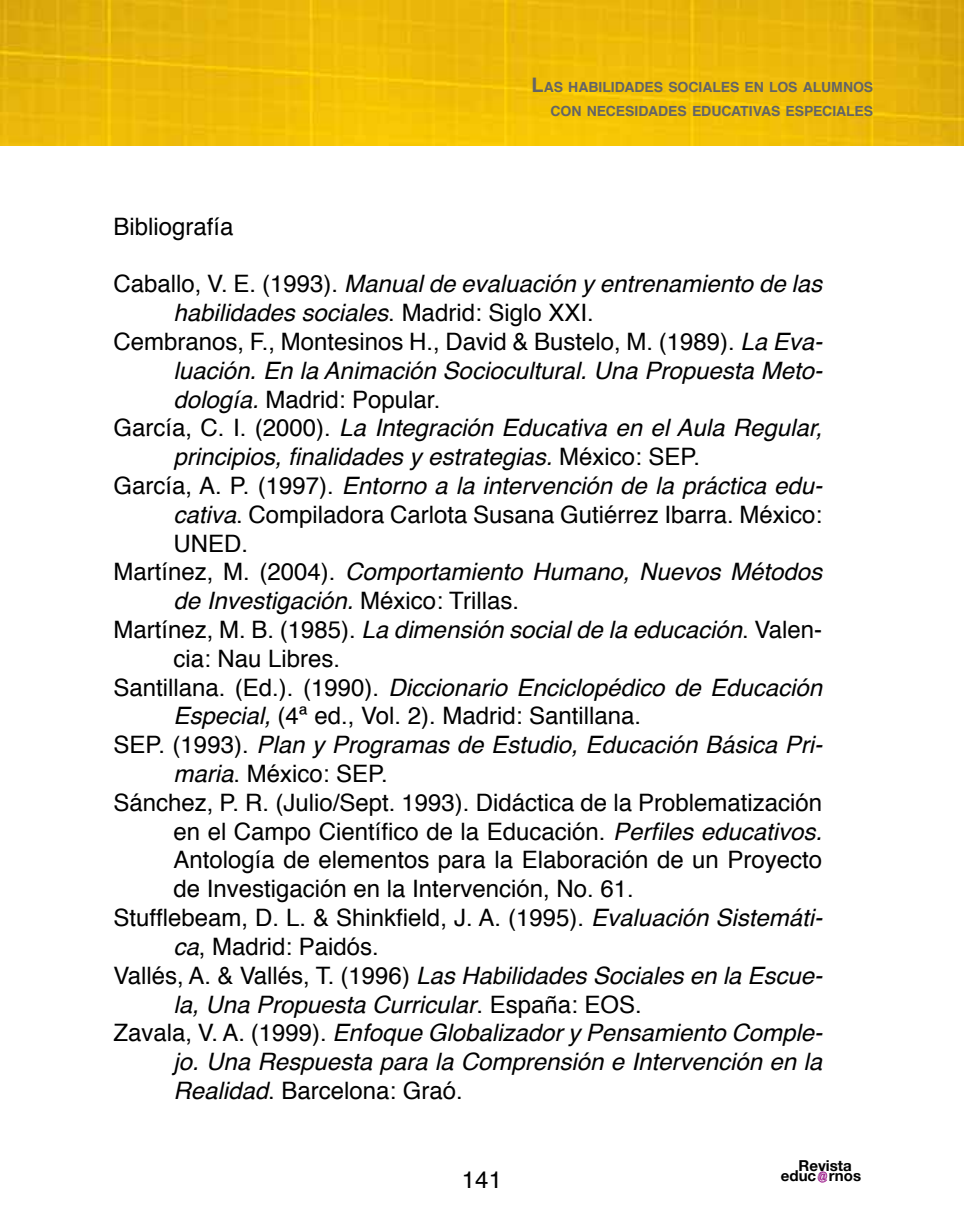
<style>
.page{position:relative;width:964px;height:1219px;background:#fff}
.page>*{position:absolute;margin:0;border:0;box-sizing:border-box;transform-origin:0 0}
.t1{font:italic 24px "Helvetica";color:#000}
.t2{font:24px "Helvetica";color:#000}
.t3{font:700 15px "Helvetica Neue";color:#000}
.t4{font:700 14px/24px "Helvetica";letter-spacing:-.005em;color:#636466;text-align:right}
.s1{font-size:20px}
.s2{font-style:normal}
.s3{font-style:italic}
</style>
<div class="page">
<img style="left:0;top:0;width:964px;height:146px">
<svg style="left:817px;top:1171px;width:10px;height:12px"></svg>
<p class="t4" style="left:531px;top:76px;width:343px"><span class="s1">L</span>AS HABILIDADES SOCIALES EN LOS ALUMNOS<br>CON NECESIDADES EDUCATIVAS ESPECIALES</p>
<p class="t2" style="left:113px;top:208px;width:122px">Bibliografía</p>
<p class="t1" style="left:113px;top:265px;width:710px"><span class="s2">Caballo, V. E. (1993).</span> Manual de evaluación y entrenamiento de las</p>
<p class="t1" style="left:173px;top:294px;width:422px">habilidades sociales<span class="s2">. Madrid: Siglo XXI.</span></p>
<p class="t2" style="left:113px;top:323px;width:711px">Cembranos, F., Montesinos H., David &amp; Bustelo, M. (1989). <span class="s3">La Eva-</span></p>
<p class="t1" style="left:173px;top:352px;width:651px">luación. En la Animación Sociocultural. Una Propuesta Meto-</p>
<p class="t2" style="left:173px;top:381px;width:268px"><span class="s3">dología.</span> Madrid: Popular.</p>
<p class="t1" style="left:113px;top:409px;width:710px"><span class="s2">García, C. I. (2000).</span> La Integración Educativa en el Aula Regular,</p>
<p class="t1" style="left:173px;top:438px;width:528px">principios, finalidades y estrategias. <span class="s2">México: SEP.</span></p>
<p class="t1" style="left:113px;top:467px;width:711px"><span class="s2">García, A. P. (1997).</span> Entorno a la intervención de la práctica edu-</p>
<p class="t2" style="left:173px;top:496px;width:650px"><span class="s3">cativa</span>. Compiladora Carlota Susana Gutiérrez Ibarra. México:</p>
<p class="t2" style="left:173px;top:525px;width:76px">UNED.</p>
<p class="t1" style="left:113px;top:553px;width:710px"><span class="s2">Martínez, M. (2004).</span> Comportamiento Humano, Nuevos Métodos</p>
<p class="t1" style="left:173px;top:582px;width:347px">de Investigación. <span class="s2">México: Trillas.</span></p>
<p class="t1" style="left:113px;top:611px;width:710px"><span class="s2">Martínez, M. B. (1985).</span> La dimensión social de la educación<span class="s2">. Valen-</span></p>
<p class="t2" style="left:173px;top:640px;width:168px">cia: Nau Libres.</p>
<p class="t1" style="left:113px;top:668px;width:710px"><span class="s2">Santillana. (Ed.). (1990).</span> Diccionario Enciclopédico de Educación</p>
<p class="t2" style="left:173px;top:697px;width:469px"><span class="s3">Especial,</span> (4ª ed., Vol. 2). Madrid: Santillana.</p>
<p class="t1" style="left:113px;top:726px;width:711px"><span class="s2">SEP. (1993).</span> Plan y Programas de Estudio, Educación Básica Pri-</p>
<p class="t2" style="left:173px;top:755px;width:216px"><span class="s3">maria</span>. México: SEP.</p>
<p class="t2" style="left:113px;top:784px;width:710px">Sánchez, P. R. (Julio/Sept. 1993). Didáctica de la Problematización</p>
<p class="t2" style="left:173px;top:813px;width:650px">en el Campo Científico de la Educación. <span class="s3">Perfiles educativos.</span></p>
<p class="t2" style="left:173px;top:841px;width:650px">Antología de elementos para la Elaboración de un Proyecto</p>
<p class="t2" style="left:173px;top:870px;width:462px">de Investigación en la Intervención, No. 61.</p>
<p class="t2" style="left:113px;top:899px;width:711px">Stufflebeam, D. L. &amp; Shinkfield, J. A. (1995). <span class="s3">Evaluación Sistemáti-</span></p>
<p class="t2" style="left:173px;top:928px;width:207px"><span class="s3">ca</span>, Madrid: Paidós.</p>
<p class="t1" style="left:113px;top:956px;width:711px"><span class="s2">Vallés, A. &amp; Vallés, T. (1996)</span> Las Habilidades Sociales en la Escue-</p>
<p class="t1" style="left:173px;top:985px;width:470px">la, Una Propuesta Curricular<span class="s2">. España: EOS.</span></p>
<p class="t1" style="left:113px;top:1014px;width:711px"><span class="s2">Zavala, V. A. (1999).</span> Enfoque Globalizador y Pensamiento Comple-</p>
<p class="t1" style="left:173px;top:1043px;width:650px">jo. Una Respuesta para la Comprensión e Intervención en la</p>
<p class="t2" style="left:173px;top:1072px;width:291px"><span class="s3">Realidad</span>. Barcelona: Graó.</p>
<p class="t2" style="left:462px;top:1161px;width:42px">141</p>
<p class="t3" style="left:798px;top:1157px;width:55px">Revista</p>
<p class="t3" style="left:781px;top:1167px;width:82px">educ rnos</p>
</div>
